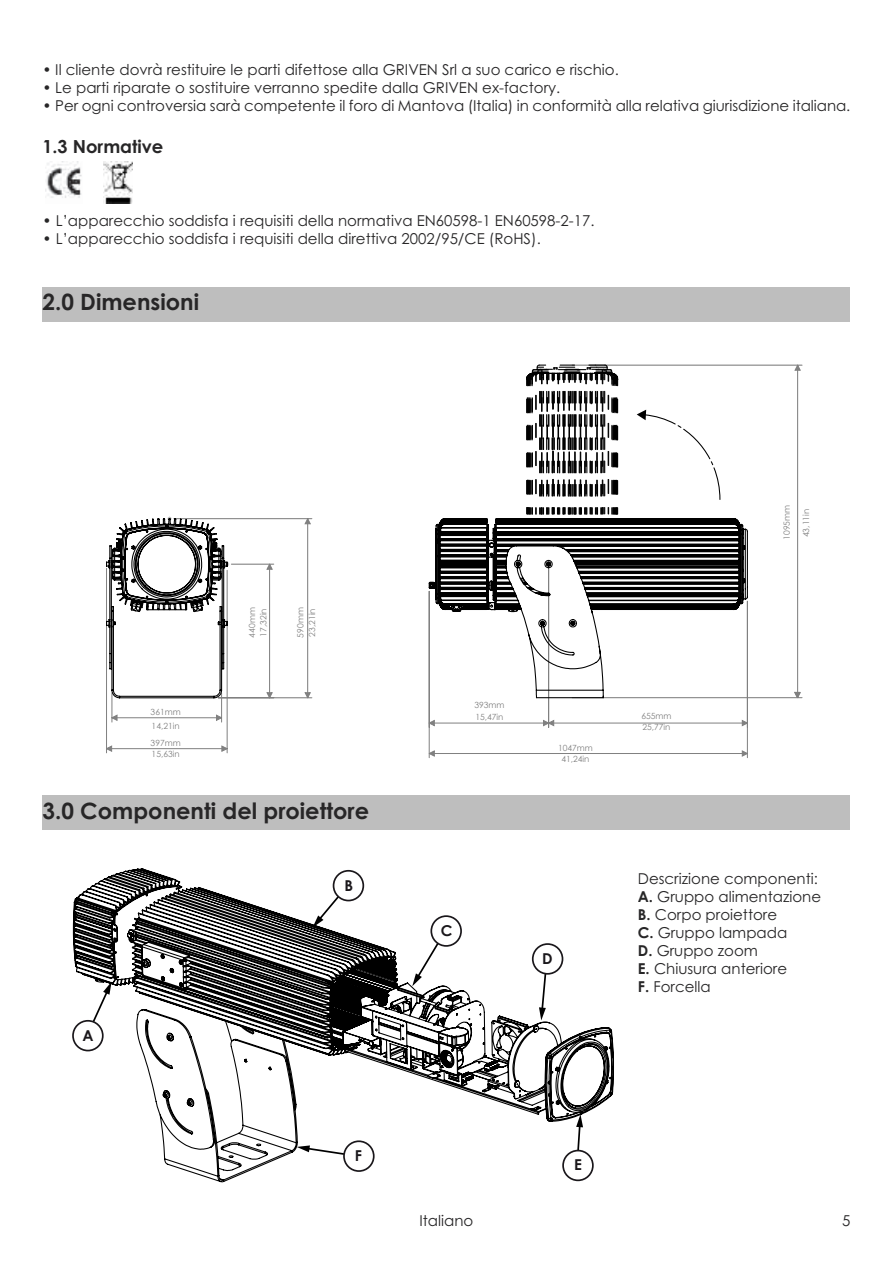
<style>
.page{position:relative;width:893px;height:1263px;background:#fff}
.page>*{position:absolute;margin:0;border:0;box-sizing:border-box;transform-origin:0 0}
.t1{font:700 22.5px "Century Gothic";color:#272627}
.t2{font:700 18px "Century Gothic";color:#272627}
.t3{font:15px/18px "Century Gothic";color:#272627}
.t4{font:700 15px "Century Gothic";color:#1a171b}
.t5{font:8.55px/11.4px "Century Gothic";color:#808080}
.s1{font-weight:700}
</style>
<div class="page">
<img style="left:103px;top:161px;width:29px;height:42px">
<img style="left:45px;top:161px;width:37px;height:37px">
<div style="left:43px;top:287px;width:807px;height:34px;background:#bebebe"></div>
<svg style="left:266px;top:519px;width:45px;height:180px"></svg>
<hr style="left:231px;top:564px;width:43px;height:1px;background:#808080">
<hr style="left:269px;top:564px;width:1px;height:134px;background:#808080">
<hr style="left:174px;top:518px;width:138px;height:1px;background:#808080">
<hr style="left:218px;top:697px;width:94px;height:1px;background:#808080">
<hr style="left:307px;top:519px;width:1px;height:179px;background:#808080">
<hr style="left:572px;top:697px;width:230px;height:1px;background:#808080">
<hr style="left:572px;top:365px;width:230px;height:1px;background:#808080">
<hr style="left:548px;top:568px;width:1px;height:159px;background:#808080">
<hr style="left:429px;top:591px;width:1px;height:167px;background:#808080">
<hr style="left:747px;top:601px;width:1px;height:157px;background:#808080">
<hr style="left:106px;top:568px;width:1px;height:185px;background:#808080">
<hr style="left:227px;top:570px;width:1px;height:183px;background:#808080">
<svg style="left:793px;top:364px;width:9px;height:335px"></svg>
<svg style="left:428px;top:719px;width:320px;height:38px"></svg>
<svg style="left:107px;top:745px;width:121px;height:7px"></svg>
<svg style="left:428px;top:518px;width:321px;height:181px"></svg>
<svg style="left:106px;top:516px;width:124px;height:206px"></svg>
<svg style="left:526px;top:364px;width:93px;height:150px"></svg>
<svg style="left:637px;top:410px;width:84px;height:90px"></svg>
<div style="left:43px;top:796px;width:807px;height:34px;background:#bebebe"></div>
<svg style="left:72px;top:868px;width:542px;height:315px"></svg>
<svg style="left:575px;top:1114px;width:8px;height:37px"></svg>
<div style="left:563px;top:1150px;width:30px;height:30px;background:#fff;border-radius:50%"></div>
<div style="left:562px;top:1150px;width:32px;height:31px;border:2px solid #1a171b;border-radius:50%"></div>
<svg style="left:85px;top:981px;width:27px;height:57px"></svg>
<div style="left:73px;top:1021px;width:30px;height:29px;background:#fff;border-radius:50%"></div>
<div style="left:72px;top:1020px;width:32px;height:31px;border:2px solid #1a171b;border-radius:50%"></div>
<svg style="left:313px;top:883px;width:37px;height:44px"></svg>
<div style="left:334px;top:871px;width:29px;height:29px;background:#fff;border-radius:50%"></div>
<div style="left:333px;top:870px;width:31px;height:31px;border:2px solid #1a171b;border-radius:50%"></div>
<svg style="left:412px;top:929px;width:36px;height:57px"></svg>
<div style="left:431px;top:916px;width:30px;height:30px;background:#fff;border-radius:50%"></div>
<div style="left:430px;top:915px;width:32px;height:32px;border:2px solid #1a171b;border-radius:50%"></div>
<svg style="left:539px;top:973px;width:10px;height:47px"></svg>
<div style="left:533px;top:944px;width:29px;height:30px;background:#fff;border-radius:50%"></div>
<div style="left:532px;top:943px;width:31px;height:32px;border:2px solid #1a171b;border-radius:50%"></div>
<svg style="left:297px;top:1145px;width:51px;height:13px"></svg>
<div style="left:344px;top:1141px;width:30px;height:30px;background:#fff;border-radius:50%"></div>
<div style="left:343px;top:1140px;width:32px;height:32px;border:2px solid #1a171b;border-radius:50%"></div>
<p class="t3" style="left:43px;top:61px;width:578px">• Il cliente dovrà restituire le parti difettose alla GRIVEN Srl a suo carico e rischio.</p>
<p class="t3" style="left:43px;top:79px;width:519px">• Le parti riparate o sostituire verranno spedite dalla GRIVEN ex-factory.</p>
<p class="t3" style="left:43px;top:97px;width:809px">• Per ogni controversia sarà competente il foro di Mantova (Italia) in conformità alla relativa giurisdizione italiana.</p>
<p class="t2" style="left:43px;top:136px;width:122px">1.3 Normative</p>
<p class="t3" style="left:43px;top:212px;width:554px">• L’apparecchio soddisfa i requisiti della normativa EN60598-1 EN60598-2-17.</p>
<p class="t3" style="left:43px;top:230px;width:500px">• L’apparecchio soddisfa i requisiti della direttiva 2002/95/CE (RoHS).</p>
<h1 class="t1" style="left:43px;top:289px;width:158px">2.0 Dimensioni</h1>
<p class="t5" style="left:151px;top:704px;width:32px;line-height:13.8px">361mm<br>14,21in</p>
<p class="t5" style="left:151px;top:737px;width:32px">397mm<br>15,63in</p>
<p class="t5" style="left:246px;top:638px;width:32px;rotate:-90deg">440mm<br>17,32in</p>
<p class="t5" style="left:295px;top:638px;width:32px;rotate:-90deg">590mm<br>23,21in</p>
<h1 class="t1" style="left:43px;top:798px;width:328px">3.0 Componenti del proiettore</h1>
<p class="t4" style="left:82px;top:1025px;width:13px">A</p>
<p class="t4" style="left:344px;top:876px;width:10px">B</p>
<p class="t4" style="left:355px;top:1146px;width:9px">F</p>
<p class="t5" style="left:781px;top:540px;width:36px;rotate:-90deg">1095mm</p>
<p class="t5" style="left:800px;top:537px;width:30px;rotate:-90deg">43,11in</p>
<p class="t5" style="left:474px;top:699px;width:32px">393mm<br>15,47in</p>
<p class="t5" style="left:558px;top:742px;width:36px;text-align:center">1047mm<br>41,24in</p>
<p class="t4" style="left:441px;top:921px;width:13px">C</p>
<p class="t4" style="left:542px;top:949px;width:12px">D</p>
<p class="t5" style="left:641px;top:710px;width:32px">655mm<br>25,77in</p>
<p class="t3" style="left:638px;top:870px;width:185px">Descrizione componenti:<br><span class="s1">A.</span> Gruppo alimentazione<br><span class="s1">B.</span> Corpo proiettore<br><span class="s1">C.</span> Gruppo lampada<br><span class="s1">D.</span> Gruppo zoom<br><span class="s1">E.</span> Chiusura anteriore<br><span class="s1">F.</span> Forcella</p>
<p class="t4" style="left:574px;top:1155px;width:9px">E</p>
<p class="t3" style="left:419px;top:1212px;width:55px">Italiano</p>
<p class="t3" style="left:842px;top:1212px;width:10px">5</p>
</div>
